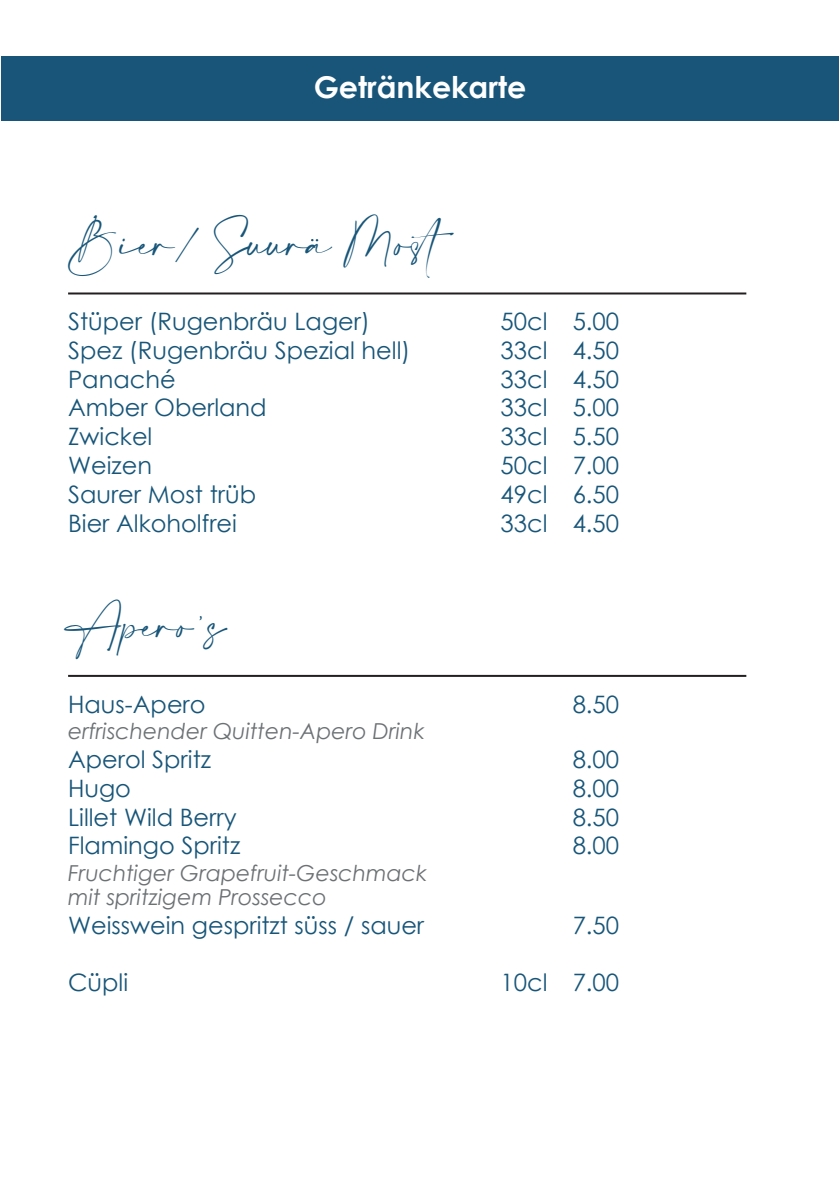
<style>
.page{position:relative;width:840px;height:1191px;background:#fff}
.page>*{position:absolute;margin:0;border:0;box-sizing:border-box;transform-origin:0 0}
.t1{font:30px "Amalfi Coast";color:#175579}
.t2{font:700 30px "Century Gothic";color:#fff}
.t3{font:24px "Century Gothic";color:#175579}
.t4{font:italic 22px/24px "Century Gothic";color:#6c7174}
</style>
<div class="page">
<div style="left:1px;top:57px;width:837px;height:64px;background:#185579"></div>
<hr style="left:68px;top:292px;width:678px;height:2px;background:#231f20">
<svg style="left:311px;top:239px;width:7px;height:2px"></svg>
<hr style="left:68px;top:675px;width:678px;height:2px;background:#231f20">
<p class="t2" style="left:313px;top:64px;width:214px">Getränkekarte</p>
<p class="t1" style="left:68px;top:227px;width:387px">Bier/ Suurä Most</p>
<p class="t3" style="left:68px;top:304px;width:303px">Stüper (Rugenbräu Lager)</p>
<p class="t3" style="left:500px;top:304px;width:120px">50cl 5.00</p>
<p class="t3" style="left:68px;top:333px;width:343px">Spez (Rugenbräu Spezial hell)</p>
<p class="t3" style="left:500px;top:333px;width:120px">33cl 4.50</p>
<p class="t3" style="left:68px;top:362px;width:109px">Panaché</p>
<p class="t3" style="left:500px;top:362px;width:120px">33cl 4.50</p>
<p class="t3" style="left:68px;top:391px;width:200px">Amber Oberland</p>
<p class="t3" style="left:500px;top:391px;width:120px">33cl 5.00</p>
<p class="t3" style="left:68px;top:420px;width:86px">Zwickel</p>
<p class="t3" style="left:500px;top:420px;width:120px">33cl 5.50</p>
<p class="t3" style="left:68px;top:448px;width:85px">Weizen</p>
<p class="t3" style="left:500px;top:448px;width:120px">50cl 7.00</p>
<p class="t3" style="left:68px;top:477px;width:189px">Saurer Most trüb</p>
<p class="t3" style="left:500px;top:477px;width:120px">49cl 6.50</p>
<p class="t3" style="left:68px;top:506px;width:170px">Bier Alkoholfrei</p>
<p class="t3" style="left:500px;top:506px;width:120px">33cl 4.50</p>
<p class="t1" style="left:68px;top:609px;width:160px">Apero’s</p>
<p class="t3" style="left:68px;top:687px;width:139px">Haus-Apero</p>
<p class="t3" style="left:572px;top:687px;width:48px">8.50</p>
<p class="t4" style="left:68px;top:719px;width:358px">erfrischender Quitten-Apero Drink</p>
<p class="t3" style="left:68px;top:742px;width:144px">Aperol Spritz</p>
<p class="t3" style="left:572px;top:742px;width:48px">8.00</p>
<p class="t3" style="left:68px;top:771px;width:64px">Hugo</p>
<p class="t3" style="left:572px;top:771px;width:48px">8.00</p>
<p class="t3" style="left:68px;top:800px;width:170px">Lillet Wild Berry</p>
<p class="t3" style="left:572px;top:800px;width:48px">8.50</p>
<p class="t3" style="left:68px;top:829px;width:173px">Flamingo Spritz</p>
<p class="t3" style="left:572px;top:829px;width:48px">8.00</p>
<p class="t4" style="left:68px;top:860px;width:360px">Fruchtiger Grapefruit-Geschmack mit spritzigem Prossecco</p>
<p class="t3" style="left:68px;top:908px;width:357px">Weisswein gespritzt süss / sauer</p>
<p class="t3" style="left:572px;top:908px;width:48px">7.50</p>
<p class="t3" style="left:68px;top:965px;width:62px">Cüpli</p>
<p class="t3" style="left:500px;top:965px;width:120px">10cl 7.00</p>
</div>
